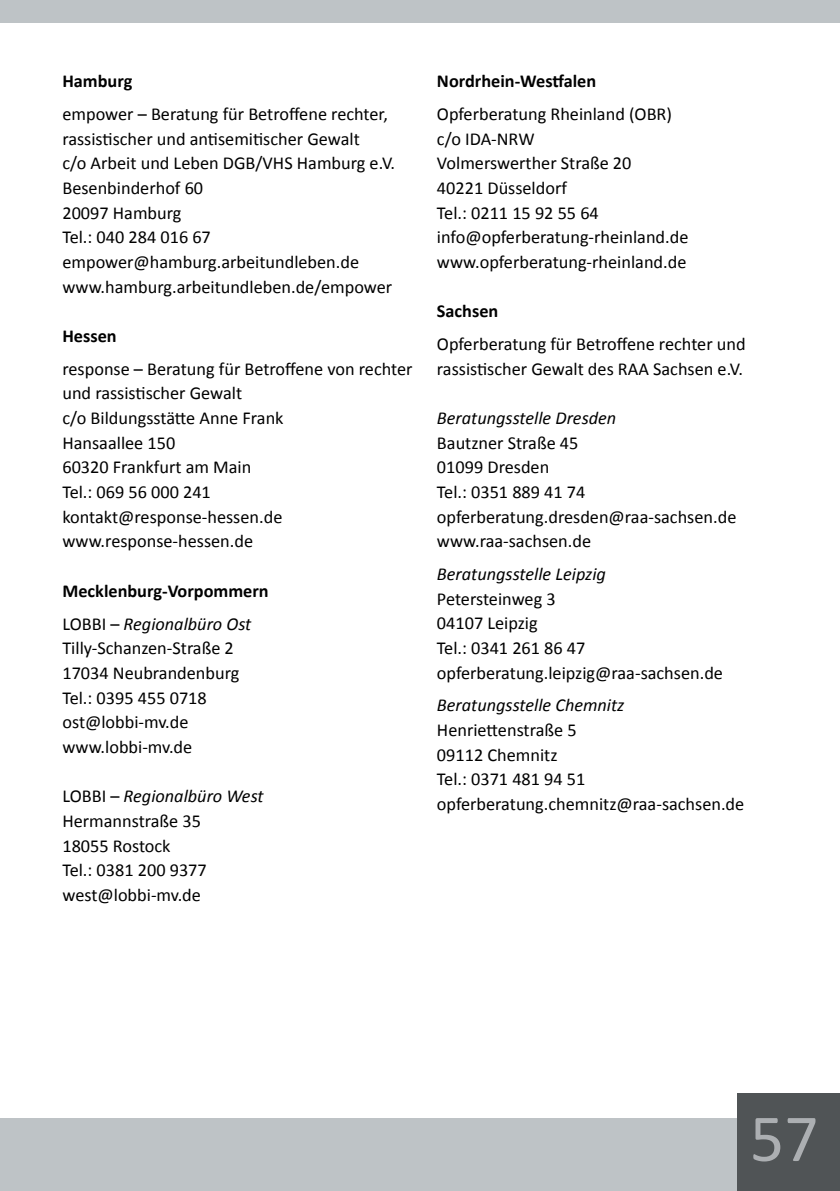
<style>
.page{position:relative;width:840px;height:1191px;background:#fff}
.page>*{position:absolute;margin:0;border:0;box-sizing:border-box;transform-origin:0 0}
.t1{font:67.6px "Calibri";color:#acafb2}
.t2{font:18.2px/24.6px "Calibri";color:#000}
.t3{font:700 18.2px/32.6px "Calibri";color:#000}
.t4{font:italic 18.2px "Calibri";color:#000}
.s1{font-weight:400}
.s2{font-weight:400;font-style:italic}
.s3{font-style:italic}
</style>
<div class="page">
<div style="left:0;top:1118px;width:750px;height:73px;background:#bec3c6"></div>
<div style="left:737px;top:1093px;width:102px;height:98px;background:#505456"></div>
<div style="left:0;top:0;width:839px;height:23px;background:#bec3c6"></div>
<p class="t3" style="left:62px;top:64px;width:71px">Hamburg</p>
<p class="t2" style="left:62px;top:101px;width:334px">empower – Beratung für Betroffene rechter, rassistischer und antisemitischer Gewalt<br>c/o Arbeit und Leben DGB/VHS Hamburg e.V.<br>Besenbinderhof 60<br>20097 Hamburg<br>Tel.: 040 284 016 67 empower@hamburg.arbeitundleben.de www.hamburg.arbeitundleben.de/empower</p>
<p class="t3" style="left:62px;top:319px;width:56px">Hessen</p>
<p class="t2" style="left:62px;top:355px;width:351px">response – Beratung für Betroffene von rechter und rassistischer Gewalt<br>c/o Bildungsstätte Anne Frank<br>Hansaallee 150<br>60320 Frankfurt am Main<br>Tel.: 069 56 000 241 kontakt@response-hessen.de www.response-hessen.de</p>
<p class="t3" style="left:62px;top:573px;width:208px">Mecklenburg-Vorpommern<br><span class="s1">LOBBI –</span> <span class="s2">Regionalbüro Ost</span></p>
<p class="t2" style="left:62px;top:635px;width:178px">Tilly-Schanzen-Straße 2<br>17034 Neubrandenburg<br>Tel.: 0395 455 0718 ost@lobbi-mv.de www.lobbi-mv.de</p>
<p class="t2" style="left:62px;top:783px;width:203px">LOBBI – <span class="s3">Regionalbüro West<br></span>Hermannstraße 35<br>18055 Rostock<br>Tel.: 0381 200 9377 west@lobbi-mv.de</p>
<p class="t3" style="left:436px;top:64px;width:161px">Nordrhein-Westfalen</p>
<p class="t2" style="left:436px;top:101px;width:253px">Opferberatung Rheinland (OBR) c/o IDA-NRW<br>Volmerswerther Straße 20<br>40221 Düsseldorf<br>Tel.: 0211 15 92 55 64 info@opferberatung-rheinland.de www.opferberatung-rheinland.de</p>
<p class="t3" style="left:436px;top:294px;width:63px">Sachsen</p>
<p class="t2" style="left:436px;top:331px;width:310px">Opferberatung für Betroffene rechter und rassistischer Gewalt des RAA Sachsen e.V.</p>
<p class="t4" style="left:436px;top:407px;width:181px">Beratungsstelle Dresden</p>
<p class="t2" style="left:436px;top:429px;width:301px">Bautzner Straße 45<br>01099 Dresden<br>Tel.: 0351 889 41 74 opferberatung.dresden@raa-sachsen.de www.raa-sachsen.de</p>
<p class="t4" style="left:436px;top:562px;width:170px">Beratungsstelle Leipzig</p>
<p class="t2" style="left:436px;top:585px;width:287px">Petersteinweg 3<br>04107 Leipzig<br>Tel.: 0341 261 86 47 opferberatung.leipzig@raa-sachsen.de</p>
<p class="t4" style="left:436px;top:694px;width:189px">Beratungsstelle Chemnitz</p>
<p class="t2" style="left:436px;top:717px;width:309px">Henriettenstraße 5<br>09112 Chemnitz<br>Tel.: 0371 481 94 51 opferberatung.chemnitz@raa-sachsen.de</p>
<h1 class="t1" style="left:749px;top:1096px;width:70px">57</h1>
</div>
